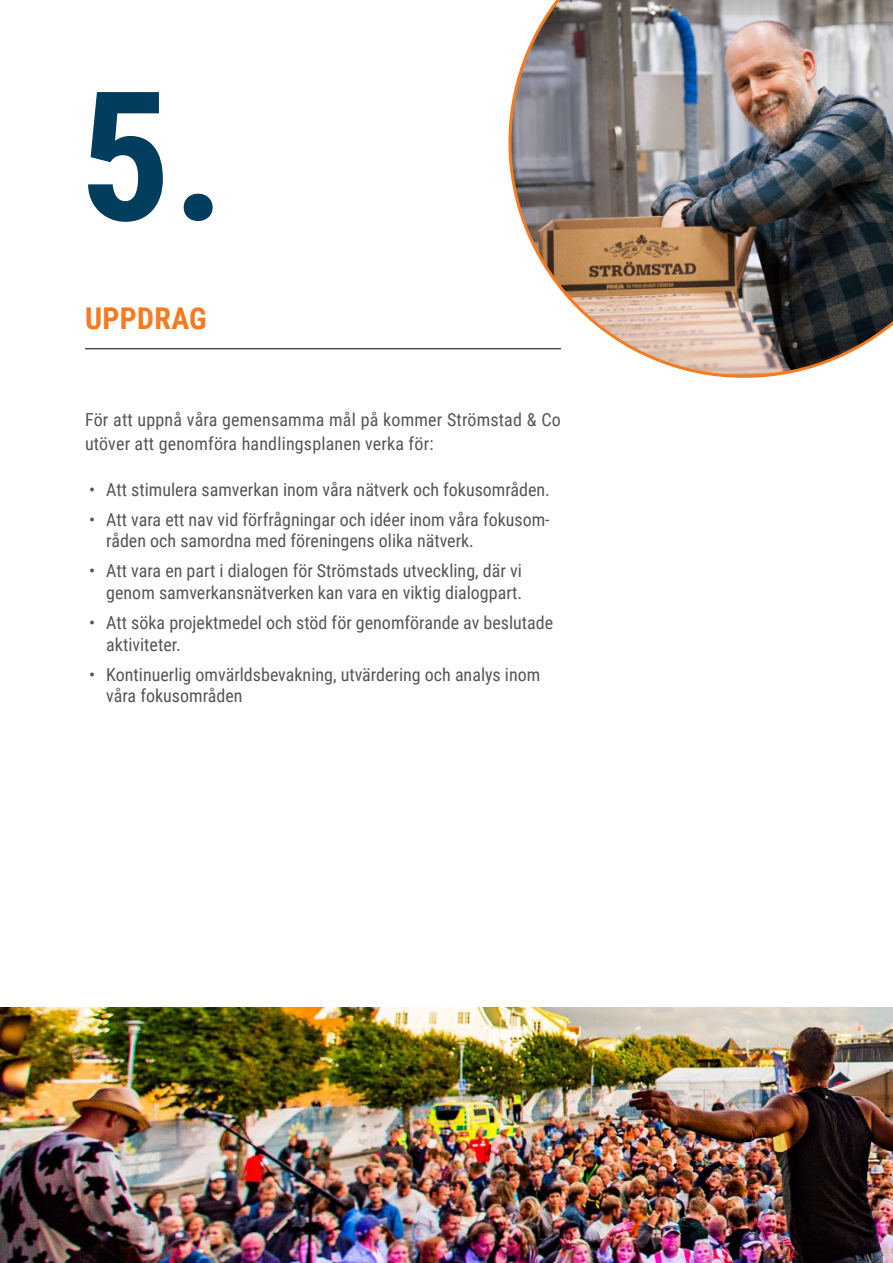
<style>
.page{position:relative;width:893px;height:1263px;background:#fff}
.page>*{position:absolute;margin:0;border:0;box-sizing:border-box;transform-origin:0 0}
.siffra{font:700 180px "Roboto Condensed";color:#023d5d}
.Rubbe_fet{font:700 30px "Roboto Condensed";letter-spacing:.01em;color:#f47b21}
.bröd{font:18px/21.6px "Roboto Condensed";color:#54555a}
</style>
<div class="page">
<hr style="left:85px;top:348px;width:476px;height:1px;background:#54555a">
<img style="left:0;top:1008px;width:893px;height:255px">
<img style="left:508px;top:0;width:385px;height:378px">
<p class="siffra" style="left:80px;top:30px;width:147px">5.</p>
<p class="Rubbe_fet" style="left:85px;top:297px;width:123px">UPPDRAG</p>
<p class="bröd" style="left:85px;top:407px;width:477px;line-height:24px">För att uppnå våra gemensamma mål på kommer Strömstad &amp; Co utöver att genomföra handlingsplanen verka för:</p>
<p class="bröd" style="left:89px;top:478px;width:462px">• Att stimulera samverkan inom våra nätverk och fokusområden.</p>
<p class="bröd" style="left:106px;top:508px;width:445px;text-indent:-17px">• Att vara ett nav vid förfrågningar och idéer inom våra fokusom&shy;råden och samordna med föreningens olika nätverk.</p>
<p class="bröd" style="left:89px;top:559px;width:434px;text-align:right">• Att vara en part i dialogen för Strömstads utveckling, där vi genom samverkansnätverken kan vara en viktig dialogpart.</p>
<p class="bröd" style="left:106px;top:611px;width:448px;text-indent:-17px">• Att söka projektmedel och stöd för genomförande av beslutade aktiviteter.</p>
<p class="bröd" style="left:106px;top:663px;width:436px;text-indent:-17px">• Kontinuerlig omvärldsbevakning, utvärdering och analys inom våra fokusområden</p>
</div>
